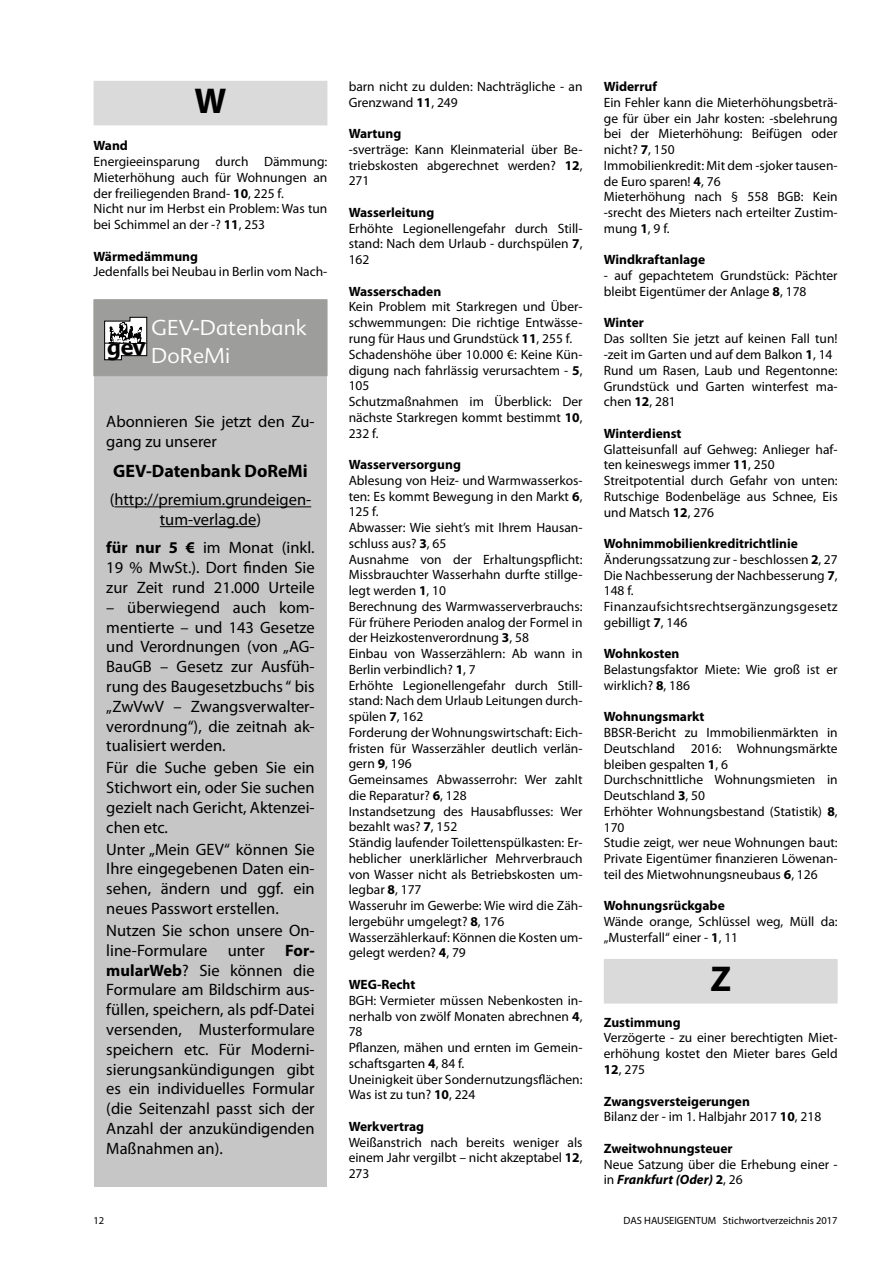
<style>
.page{position:relative;width:893px;height:1263px;background:#fff}
.page>*{position:absolute;margin:0;border:0;box-sizing:border-box;transform-origin:0 0}
.t1{font:700 36px "Myriad Pro";color:#000}
.t2{font:700 22.8px "Advert";color:#000}
.t3{font:300 21px/28.5px "Advert";color:#fff}
.t4{font:700 18px "Myriad Pro";color:#000}
.t5{font:16.5px/19.8px "Myriad Pro";color:#000;text-align:justify}
.t6{font:13.5px/15.8px "Myriad Pro";color:#000}
.t7{font:700 13.5px "Myriad Pro";color:#000}
.t8{font:10.5px "Myriad Pro";color:#000}
.s1{font-weight:700}
.s2{font-size:24.15px}
.s3{font-weight:700;font-style:italic}
</style>
<div class="page">
<div style="left:604px;top:959px;width:234px;height:44px;background:#dadada"></div>
<div style="left:94px;top:81px;width:233px;height:44px;background:#dadada"></div>
<div style="left:94px;top:299px;width:233px;height:887px;background:#c6c6c6"></div>
<div style="left:94px;top:299px;width:233px;height:77px;background:#9d9d9c;border:1px solid #9d9d9c"></div>
<hr style="left:114px;top:506px;width:197px;height:1px;background:#000">
<hr style="left:160px;top:526px;width:96px;height:1px;background:#000">
<svg style="left:104px;top:317px;width:43px;height:43px;background:#b2b2b2"></svg>
<h1 class="t1" style="left:195px;top:78px;width:33px">W</h1>
<p class="t7" style="left:94px;top:137px;width:36px">Wand</p>
<p class="t6" style="left:94px;top:154px;width:235px">Energieeinsparung durch Dämmung:<br>Mieterhöhung auch für Wohnungen an der freiliegenden Brand- <span class="s1">10</span>, 225 f.<br>Nicht nur im Herbst ein Problem: Was tun bei Schimmel an der -? <span class="s1">11</span>, 253</p>
<p class="t7" style="left:94px;top:247px;width:106px">Wärmedämmung</p>
<p class="t6" style="left:94px;top:264px;width:235px">Jedenfalls bei Neubau in Berlin vom Nach-</p>
<h3 class="t3" style="left:151px;top:313px;width:157px">GEV-Datenbank<br>DoReMi</h3>
<h2 class="t2" style="left:107px;top:333px;width:40px">ge<span class="s2">v</span></h2>
<p class="t5" style="left:106px;top:411px;width:210px">Abonnieren Sie jetzt den Zu&shy;gang zu unserer</p>
<h3 class="t4" style="left:113px;top:459px;width:196px">GEV-Datenbank DoReMi</h3>
<p class="t5" style="left:110px;top:489px;width:203px;text-align:center">(http://premium.grundeigen&shy;tum-verlag.de)</p>
<p class="t5" style="left:106px;top:538px;width:210px"><span class="s1">für nur 5 €</span> im Monat (inkl.<br>19 % MwSt.). Dort finden Sie zur Zeit rund 21.000 Urteile</p>
<p class="t5" style="left:106px;top:597px;width:210px">– überwiegend auch kom&shy;mentierte – und 143 Gesetze und Verordnungen (von „AG-BauGB – Gesetz zur Ausfüh&shy;rung des Baugesetzbuchs “ bis „ZwVwV – Zwangsverwalter&shy;verordnung“), die zeitnah ak&shy;tualisiert werden.</p>
<p class="t5" style="left:106px;top:757px;width:210px">Für die Suche geben Sie ein Stichwort ein, oder Sie suchen gezielt nach Gericht, Aktenzei&shy;chen etc.</p>
<p class="t5" style="left:106px;top:839px;width:210px">Unter „Mein GEV“ können Sie Ihre eingegebenen Daten ein&shy;sehen, ändern und ggf. ein neues Passwort erstellen.</p>
<p class="t5" style="left:106px;top:920px;width:210px">Nutzen Sie schon unsere On&shy;line-Formulare unter <span class="s1">For&shy;mularWeb</span>? Sie können die Formulare am Bildschirm aus&shy;füllen, speichern, als pdf-Datei versenden, Musterformulare speichern etc. Für Moderni&shy;sierungsankündigungen gibt es ein individuelles Formular (die Seitenzahl passt sich der Anzahl der anzukündigenden Maßnahmen an).</p>
<p class="t6" style="left:349px;top:78px;width:235px">barn nicht zu dulden: Nachträgliche - an<br>Grenzwand <span class="s1">11</span>, 249</p>
<p class="t7" style="left:349px;top:125px;width:54px">Wartung</p>
<p class="t6" style="left:349px;top:141px;width:235px;text-align:justify">-sverträge: Kann Kleinmaterial über Be&shy;triebskosten abgerechnet werden? <span class="s1">12</span>, 271</p>
<p class="t7" style="left:349px;top:204px;width:87px">Wasserleitung</p>
<p class="t6" style="left:349px;top:220px;width:235px;text-align:justify">Erhöhte Legionellengefahr durch Still&shy;stand: Nach dem Urlaub - durchspülen <span class="s1">7</span>, 162</p>
<p class="t7" style="left:349px;top:282px;width:94px">Wasserschaden</p>
<p class="t6" style="left:349px;top:299px;width:235px">Kein Problem mit Starkregen und Über&shy;schwemmungen: Die richtige Entwässe&shy;rung für Haus und Grundstück <span class="s1">11</span>, 255 f.<br>Schadenshöhe über 10.000 €: Keine Kün&shy;digung nach fahrlässig verursachtem - <span class="s1">5</span>,<br>105<br>Schutzmaßnahmen im Überblick: Der nächste Starkregen kommt bestimmt <span class="s1">10</span>,<br>232 f.</p>
<p class="t7" style="left:349px;top:456px;width:114px">Wasserversorgung</p>
<p class="t6" style="left:349px;top:472px;width:235px">Ablesung von Heiz- und Warmwasserkos&shy;ten: Es kommt Bewegung in den Markt <span class="s1">6</span>,<br>125 f.<br>Abwasser: Wie sieht’s mit Ihrem Hausan&shy;schluss aus? <span class="s1">3</span>, 65<br>Ausnahme von der Erhaltungspflicht:<br>Missbrauchter Wasserhahn durfte stillge&shy;legt werden <span class="s1">1</span>, 10<br>Berechnung des Warmwasserverbrauchs:<br>Für frühere Perioden analog der Formel in der Heizkostenverordnung <span class="s1">3</span>, 58<br>Einbau von Wasserzählern: Ab wann in<br>Berlin verbindlich? <span class="s1">1</span>, 7<br>Erhöhte Legionellengefahr durch Still&shy;stand: Nach dem Urlaub Leitungen durch&shy;spülen <span class="s1">7</span>, 162<br>Forderung der Wohnungswirtschaft: Eich&shy;fristen für Wasserzähler deutlich verlän&shy;gern <span class="s1">9</span>, 196<br>Gemeinsames Abwasserrohr: Wer zahlt die Reparatur? <span class="s1">6</span>, 128<br>Instandsetzung des Hausabflusses: Wer bezahlt was? <span class="s1">7</span>, 152<br>Ständig laufender Toilettenspülkasten: Er&shy;heblicher unerklärlicher Mehrverbrauch von Wasser nicht als Betriebskosten um&shy;legbar <span class="s1">8</span>, 177<br>Wasseruhr im Gewerbe: Wie wird die Zäh&shy;lergebühr umgelegt? <span class="s1">8</span>, 176<br>Wasserzählerkauf: Können die Kosten um&shy;gelegt werden? <span class="s1">4</span>, 79</p>
<p class="t7" style="left:349px;top:976px;width:68px">WEG-Recht</p>
<p class="t6" style="left:349px;top:992px;width:235px">BGH: Vermieter müssen Nebenkosten in&shy;nerhalb von zwölf Monaten abrechnen <span class="s1">4</span>,<br>78<br>Pflanzen, mähen und ernten im Gemein&shy;schaftsgarten <span class="s1">4</span>, 84 f.<br>Uneinigkeit über Sondernutzungsflächen:<br>Was ist zu tun? <span class="s1">10</span>, 224</p>
<p class="t7" style="left:349px;top:1117px;width:77px">Werkvertrag</p>
<p class="t6" style="left:349px;top:1134px;width:235px;text-align:justify">Weißanstrich nach bereits weniger als einem Jahr vergilbt – nicht akzeptabel <span class="s1">12</span>, 273</p>
<p class="t7" style="left:604px;top:78px;width:55px">Widerruf</p>
<p class="t6" style="left:604px;top:94px;width:235px">Ein Fehler kann die Mieterhöhungsbeträ&shy;ge für über ein Jahr kosten: -sbelehrung bei der Mieterhöhung: Beifügen oder nicht? <span class="s1">7</span>, 150<br>Immobilienkredit: Mit dem -sjoker tausen&shy;de Euro sparen! <span class="s1">4</span>, 76<br>Mieterhöhung nach § 558 BGB: Kein -srecht des Mieters nach erteilter Zustim&shy;mung <span class="s1">1</span>, 9 f.</p>
<p class="t7" style="left:604px;top:251px;width:103px">Windkraftanlage</p>
<p class="t6" style="left:604px;top:268px;width:235px">- auf gepachtetem Grundstück: Pächter bleibt Eigentümer der Anlage <span class="s1">8</span>, 178</p>
<p class="t7" style="left:604px;top:314px;width:42px">Winter</p>
<p class="t6" style="left:604px;top:331px;width:235px">Das sollten Sie jetzt auf keinen Fall tun! -zeit im Garten und auf dem Balkon <span class="s1">1</span>, 14<br>Rund um Rasen, Laub und Regentonne:<br>Grundstück und Garten winterfest ma&shy;chen <span class="s1">12</span>, 281</p>
<p class="t7" style="left:604px;top:424px;width:79px">Winterdienst</p>
<p class="t6" style="left:604px;top:441px;width:235px">Glatteisunfall auf Gehweg: Anlieger haf&shy;ten keineswegs immer <span class="s1">11</span>, 250<br>Streitpotential durch Gefahr von unten:<br>Rutschige Bodenbeläge aus Schnee, Eis und Matsch <span class="s1">12</span>, 276</p>
<p class="t6" style="left:604px;top:535px;width:235px"><span class="s1">Wohnimmobilienkreditrichtlinie<br></span>Änderungssatzung zur - beschlossen <span class="s1">2</span>, 27<br>Die Nachbesserung der Nachbesserung <span class="s1">7</span>,<br>148 f.<br>Finanzaufsichtsrechtsergänzungsgesetz gebilligt <span class="s1">7</span>, 146</p>
<p class="t7" style="left:604px;top:645px;width:77px">Wohnkosten</p>
<p class="t6" style="left:604px;top:661px;width:235px">Belastungsfaktor Miete: Wie groß ist er wirklich? <span class="s1">8</span>, 186</p>
<p class="t7" style="left:604px;top:708px;width:102px">Wohnungsmarkt</p>
<p class="t6" style="left:604px;top:724px;width:235px">BBSR-Bericht zu Immobilienmärkten in<br>Deutschland 2016: Wohnungsmärkte bleiben gespalten <span class="s1">1</span>, 6<br>Durchschnittliche Wohnungsmieten in<br>Deutschland <span class="s1">3</span>, 50<br>Erhöhter Wohnungsbestand (Statistik) <span class="s1">8</span>,<br>170<br>Studie zeigt, wer neue Wohnungen baut:<br>Private Eigentümer finanzieren Löwenan&shy;teil des Mietwohnungsneubaus <span class="s1">6</span>, 126</p>
<p class="t7" style="left:604px;top:897px;width:123px">Wohnungsrückgabe</p>
<p class="t6" style="left:604px;top:913px;width:235px">Wände orange, Schlüssel weg, Müll da: „Musterfall“ einer - <span class="s1">1</span>, 11</p>
<h1 class="t1" style="left:710px;top:956px;width:22px">Z</h1>
<p class="t7" style="left:604px;top:1013px;width:78px">Zustimmung</p>
<p class="t6" style="left:604px;top:1030px;width:235px;text-align:justify">Verzögerte - zu einer berechtigten Miet&shy;erhöhung kostet den Mieter bares Geld <span class="s1">12</span>, 275</p>
<p class="t6" style="left:604px;top:1093px;width:219px"><span class="s1">Zwangsversteigerungen<br></span>Bilanz der - im 1. Halbjahr 2017 <span class="s1">10</span>, 218</p>
<p class="t7" style="left:604px;top:1139px;width:130px">Zweitwohnungsteuer</p>
<p class="t6" style="left:604px;top:1156px;width:235px">Neue Satzung über die Erhebung einer - in <span class="s3">Frankfurt (Oder)</span> <span class="s1">2</span>, 26</p>
<p class="t8" style="left:94px;top:1214px;width:12px">12</p>
<p class="t8" style="left:624px;top:1214px;width:216px">DAS HAUSEIGENTUM Stichwortverzeichnis 2017</p>
</div>
